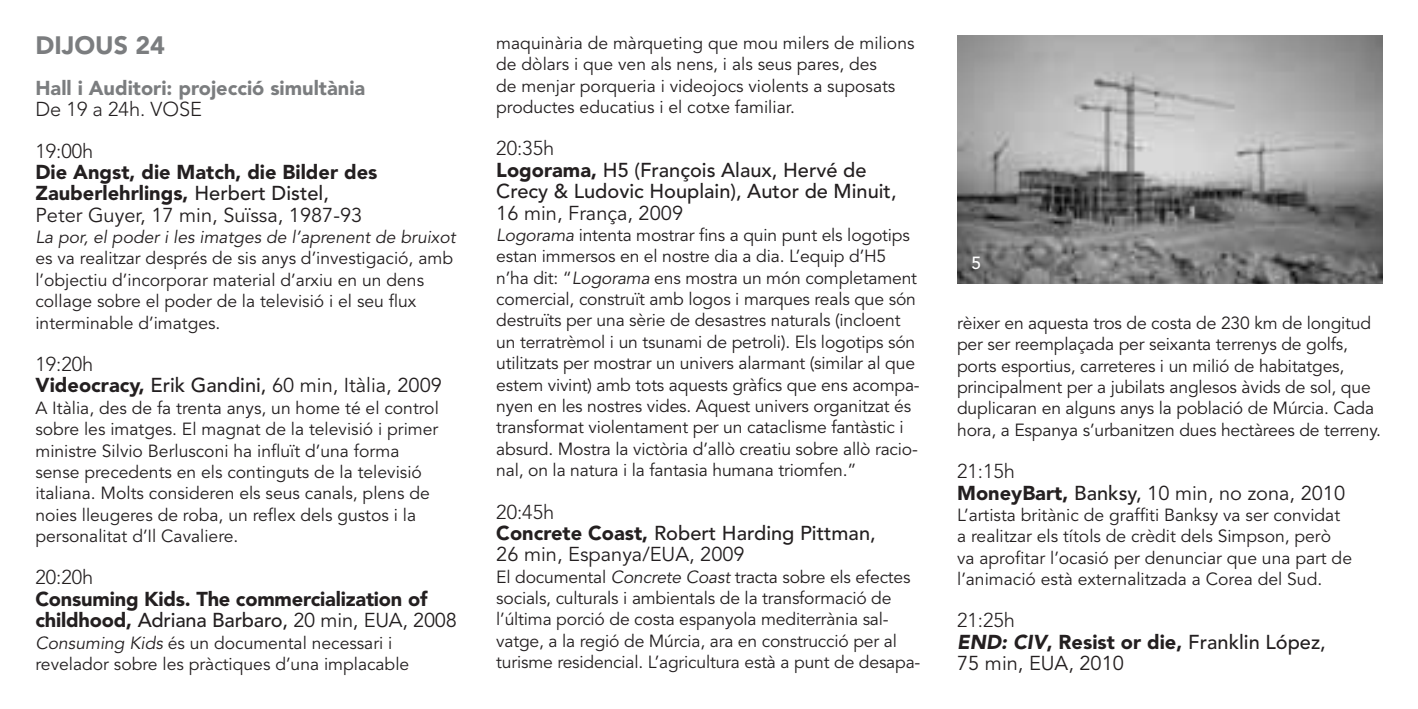
<style>
.page{position:relative;width:1418px;height:709px;background:#fff}
.page>*{position:absolute;margin:0;border:0;box-sizing:border-box;transform-origin:0 0}
.t1{font:900 25px "Avenir";color:#7b7d7f}
.t2{font:900 20px/21.5px "Avenir";color:#231f20}
.t3{font:20px/21.5px "Avenir";color:#231f20}
.t4{font:500 20px/21.5px "Avenir";color:#231f20}
.t5{font:900 20px "Avenir";color:#7b7d7f}
.t6{font:300 20px/41px "Avenir";color:#231f20}
.t7{font:17.5px/21.2px "Avenir";letter-spacing:-.01em;color:#231f20}
.t8{font:italic 17.5px "Avenir";color:#231f20}
.t9{font:500 17.5px "Avenir";color:#fff}
.s1{font-weight:500}
.s2{font-weight:400}
.s3{font-weight:300}
.s4{font-weight:900}
.s5{font-style:italic}
.s6{font-weight:900;font-style:italic}
</style>
<div class="page">
<img style="left:957px;top:35px;width:425px;height:248px">
<h1 class="t1" style="left:35px;top:31px;width:131px">DIJOUS 24</h1>
<p class="t5" style="left:35px;top:76px;width:331px">Hall i Auditori: projecció simultània</p>
<p class="t6" style="left:35px;top:89px;width:168px">De 19 a 24h. VOSE<br>19:00h</p>
<p class="t2" style="left:35px;top:161px;width:343px">Die Angst, die Match, die Bilder des<br>Zauberlehrlings, <span class="s1">Herbert Distel,<br></span><span class="s2">Peter Guyer, 17 min, Suïssa, 1987-93</span></p>
<p class="t8" style="left:35px;top:227px;width:421px">La por, el poder i les imatges de l’aprenent de bruixot</p>
<p class="t7" style="left:35px;top:248px;width:419px">es va realitzar després de sis anys d’investigació, amb l’objectiu d’incorporar material d’arxiu en un dens collage sobre el poder de la televisió i el seu flux interminable d’imatges.</p>
<p class="t3" style="left:35px;top:354px;width:408px"><span class="s3">19:20h<br></span><span class="s4">Videocracy,</span> <span class="s1">Erik Gandini,</span> 60 min, Itàlia, 2009</p>
<p class="t7" style="left:35px;top:397px;width:405px">A Itàlia, des de fa trenta anys, un home té el control sobre les imatges. El magnat de la televisió i primer ministre Silvio Berlusconi ha influït d’una forma sense precedents en els continguts de la televisió italiana. Molts consideren els seus canals, plens de noies lleugeres de roba, un reflex dels gustos i la personalitat d’Il Cavaliere.</p>
<p class="t6" style="left:35px;top:557px;width:59px">20:20h</p>
<p class="t2" style="left:35px;top:588px;width:423px">Consuming Kids. The commercialization of childhood, <span class="s1">Adriana Barbaro,</span> <span class="s2">20 min, EUA, 2008</span></p>
<p class="t7" style="left:35px;top:632px;width:375px"><span class="s5">Consuming Kids</span> és un documental necessari i revelador sobre les pràctiques d’una implacable</p>
<p class="t7" style="left:496px;top:33px;width:420px">maquinària de màrqueting que mou milers de milions de dòlars i que ven als nens, i als seus pares, des<br>de menjar porqueria i videojocs violents a suposats productes educatius i el cotxe familiar.</p>
<p class="t4" style="left:496px;top:138px;width:402px"><span class="s3">20:35h<br></span><span class="s4">Logorama,</span> H5 (François Alaux, Hervé de<br>Crecy &amp; Ludovic Houplain), Autor de Minuit,</p>
<p class="t3" style="left:496px;top:202px;width:188px">16 min, França, 2009</p>
<p class="t7" style="left:496px;top:225px;width:425px"><span class="s5">Logorama</span> intenta mostrar fins a quin punt els logotips estan immersos en el nostre dia a dia. L’equip d’H5 n’ha dit: “<span class="s5">Logorama</span> ens mostra un món completament comercial, construït amb logos i marques reals que són destruïts per una sèrie de desastres naturals (incloent un terratrèmol i un tsunami de petroli). Els logotips són utilitzats per mostrar un univers alarmant (similar al que estem vivint) amb tots aquests gràfics que ens acompa&shy;nyen en les nostres vides. Aquest univers organitzat és transformat violentament per un cataclisme fantàstic i absurd. Mostra la victòria d’allò creatiu sobre allò racio&shy;nal, on la natura i la fantasia humana triomfen.”</p>
<p class="t3" style="left:496px;top:501px;width:381px"><span class="s3">20:45h<br></span><span class="s4">Concrete Coast,</span> <span class="s1">Robert Harding Pittman,<br></span>26 min, Espanya/EUA, 2009</p>
<p class="t7" style="left:496px;top:566px;width:425px">El documental <span class="s5">Concrete Coast</span> tracta sobre els efectes socials, culturals i ambientals de la transformació de l’última porció de costa espanyola mediterrània sal&shy;vatge, a la regió de Múrcia, ara en construcció per al turisme residencial. L’agricultura està a punt de desapa-</p>
<p class="t9" style="left:971px;top:253px;width:11px">5</p>
<p class="t7" style="left:957px;top:313px;width:425px">rèixer en aquesta tros de costa de 230 km de longitud per ser reemplaçada per seixanta terrenys de golfs, ports esportius, carreteres i un milió de habitatges, principalment per a jubilats anglesos àvids de sol, que duplicaran en alguns anys la població de Múrcia. Cada hora, a Espanya s’urbanitzen dues hectàrees de terreny.</p>
<p class="t3" style="left:957px;top:461px;width:389px"><span class="s3">21:15h<br></span><span class="s4">MoneyBart,</span> <span class="s1">Banksy,</span> 10 min, no zona, 2010</p>
<p class="t7" style="left:957px;top:505px;width:396px">L’artista britànic de graffiti Banksy va ser convidat a realitzar els títols de crèdit dels Simpson, però va aprofitar l’ocasió per denunciar que una part de l’animació està externalitzada a Corea del Sud.</p>
<p class="t4" style="left:957px;top:610px;width:370px"><span class="s3">21:25h<br></span><span class="s6">END: CIV</span><span class="s4">, Resist or die,</span> Franklin López,<br><span class="s2">75 min, EUA, 2010</span></p>
</div>
